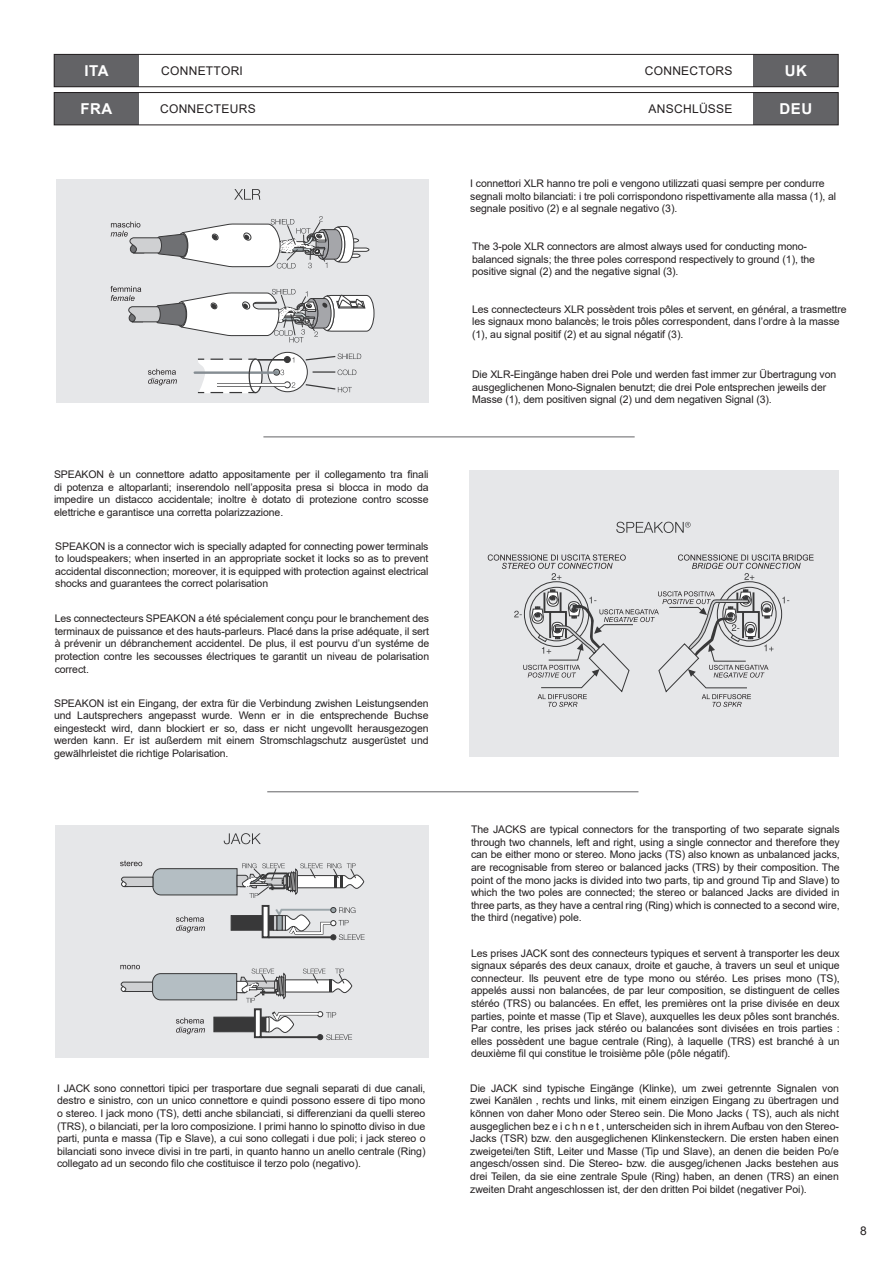
<style>
.page{position:relative;width:893px;height:1263px;background:#fff}
.page>*{position:absolute;margin:0;border:0;box-sizing:border-box;transform-origin:0 0}
.t1{font:700 15px "Arial";letter-spacing:.035em;color:#fff}
.p-h1{font:12px "Arial";letter-spacing:.025em;color:#231f20}
.t2{font:10.5px/12.6px "Arial";letter-spacing:-.01em;color:#231f20;text-align:justify}
</style>
<div class="page">
<div style="left:54px;top:54px;width:85px;height:33px;background:#636366"></div>
<div style="left:54px;top:92px;width:85px;height:33px;background:#636366"></div>
<div style="left:753px;top:54px;width:85px;height:33px;background:#636366"></div>
<div style="left:753px;top:92px;width:85px;height:33px;background:#636366"></div>
<div style="left:54px;top:92px;width:784px;height:33px;border:1px solid #231f20"></div>
<div style="left:54px;top:54px;width:784px;height:33px;border:1px solid #231f20"></div>
<hr style="left:267px;top:791px;width:371px;height:1px;background:#636366">
<hr style="left:263px;top:437px;width:372px;height:1px;background:#636366">
<div style="left:56px;top:180px;width:372px;height:223px;background:#e6e7e9"></div>
<div style="left:268px;top:352px;width:39px;height:40px;background:#fff;border-radius:50%"></div>
<div style="left:268px;top:352px;width:40px;height:40px;border:1px solid #383839;border-radius:50%"></div>
<div style="left:284px;top:356px;width:7px;height:7px;border:1px solid #383839;border-radius:50%"></div>
<hr style="left:258px;top:359px;width:28px;height:2px;background:#383839">
<svg style="left:284px;top:382px;width:11px;height:6px"></svg>
<svg style="left:284px;top:357px;width:10px;height:6px"></svg>
<svg style="left:304px;top:354px;width:57px;height:38px"></svg>
<svg style="left:274px;top:369px;width:10px;height:6px"></svg>
<div style="left:273px;top:369px;width:7px;height:6px;border:1px solid #383839;border-radius:50%"></div>
<hr style="left:195px;top:371px;width:82px;height:3px;background:#858d93">
<hr style="left:217px;top:383px;width:67px;height:4px;background:#787879">
<hr style="left:217px;top:384px;width:70px;height:2px;background:#fff">
<svg style="left:197px;top:358px;width:66px;height:36px"></svg>
<svg style="left:234px;top:189px;width:26px;height:11px"></svg>
<svg style="left:110px;top:216px;width:264px;height:127px"></svg>
<svg style="left:148px;top:369px;width:29px;height:16px"></svg>
<div style="left:469px;top:471px;width:370px;height:286px;background:#e6e7e9"></div>
<div style="left:55px;top:826px;width:374px;height:231px;background:#e6e7e9"></div>
<svg style="left:616px;top:522px;width:75px;height:11px"></svg>
<svg style="left:488px;top:554px;width:326px;height:153px"></svg>
<div style="left:55px;top:825px;width:374px;height:223px;background:#e6e7e9"></div>
<div style="left:262px;top:905px;width:7px;height:33px;border:2px solid #383839"></div>
<svg style="left:231px;top:907px;width:134px;height:33px"></svg>
<svg style="left:224px;top:833px;width:37px;height:11px"></svg>
<svg style="left:120px;top:860px;width:244px;height:38px"></svg>
<svg style="left:176px;top:916px;width:29px;height:16px"></svg>
<svg style="left:120px;top:965px;width:232px;height:75px"></svg>
<h1 class="t1" style="left:84px;top:60px;width:26px">ITA</h1>
<h1 class="t1" style="left:80px;top:98px;width:33px">FRA</h1>
<p class="p-h1" style="left:161px;top:63px;width:83px">CONNETTORI</p>
<p class="p-h1" style="left:645px;top:63px;width:89px">CONNECTORS</p>
<p class="p-h1" style="left:160px;top:101px;width:97px">CONNECTEURS</p>
<p class="p-h1" style="left:648px;top:101px;width:86px">ANSCHLÜSSE</p>
<h1 class="t1" style="left:785px;top:60px;width:24px">UK</h1>
<h1 class="t1" style="left:780px;top:98px;width:34px">DEU</h1>
<p class="t2" style="left:470px;top:177px;width:367px;text-align:left">I connettori XLR hanno tre poli e vengono utilizzati quasi sempre per condurre segnali molto bilanciati: i tre poli corrispondono rispettivamente alla massa (1), al segnale positivo (2) e al segnale negativo (3).</p>
<p class="t2" style="left:472px;top:240px;width:344px;text-align:left">The 3-pole XLR connectors are almost always used for conducting mono&shy;balanced signals; the three poles correspond respectively to ground (1), the positive signal (2) and the negative signal (3).</p>
<p class="t2" style="left:472px;top:303px;width:376px;text-align:left">Les connectecteurs XLR possèdent trois pôles et servent, en général, a trasmettre les signaux mono balancès; le trois pôles correspondent, dans l’ordre à la masse (1), au signal positif (2) et au signal négatif (3).</p>
<p class="t2" style="left:472px;top:368px;width:366px;text-align:left">Die XLR-Eingänge haben drei Pole und werden fast immer zur Übertragung von ausgeglichenen Mono-Signalen benutzt; die drei Pole entsprechen jeweils der<br>Masse (1), dem positiven signal (2) und dem negativen Signal (3).</p>
<p class="t2" style="left:54px;top:468px;width:376px">SPEAKON è un connettore adatto appositamente per il collegamento tra finali di potenza e altoparlanti; inserendolo nell’apposita presa si blocca in modo da impedire un distacco accidentale; inoltre è dotato di protezione contro scosse elettriche e garantisce una corretta polarizzazione.</p>
<p class="t2" style="left:55px;top:540px;width:375px">SPEAKON is a connector wich is specially adapted for connecting power terminals to loudspeakers; when inserted in an appropriate socket it locks so as to prevent accidental disconnection; moreover, it is equipped with protection against electrical shocks and guarantees the correct polarisation</p>
<p class="t2" style="left:55px;top:612px;width:376px">Les connectecteurs SPEAKON a été spécialement conçu pour le branchement des terminaux de puissance et des hauts-parleurs. Placé dans la prise adéquate, il sert à prévenir un débranchement accidentel. De plus, il est pourvu d’un systéme de protection contre les secousses électriques te garantit un niveau de polarisation correct.</p>
<p class="t2" style="left:54px;top:696px;width:376px">SPEAKON ist ein Eingang, der extra für die Verbindung zwishen Leistungsenden und Lautsprechers angepasst wurde. Wenn er in die entsprechende Buchse eingesteckt wird, dann blockiert er so, dass er nicht ungevollt herausgezogen werden kann. Er ist außerdem mit einem Stromschlagschutz ausgerüstet und gewälhrleistet die richtige Polarisation.</p>
<p class="t2" style="left:57px;top:1082px;width:370px">I JACK sono connettori tipici per trasportare due segnali separati di due canali, destro e sinistro, con un unico connettore e quindi possono essere di tipo mono o stereo. I jack mono (TS), detti anche sbilanciati, si differenziani da quelli stereo (TRS), o bilanciati, per la loro composizione. I primi hanno lo spinotto diviso in due parti, punta e massa (Tip e Slave), a cui sono collegati i due poli; i jack stereo o bilanciati sono invece divisi in tre parti, in quanto hanno un anello centrale (Ring) collegato ad un secondo filo che costituisce il terzo polo (negativo).</p>
<p class="t2" style="left:471px;top:823px;width:370px">The JACKS are typical connectors for the transporting of two separate signals through two channels, left and right, using a single connector and therefore they can be either mono or stereo. Mono jacks (TS) also known as unbalanced jacks, are recognisable from stereo or balanced jacks (TRS) by their composition. The point of the mono jacks is divided into two parts, tip and ground Tip and Slave) to which the two poles are connected; the stereo or balanced Jacks are divided in three parts, as they have a central ring (Ring) which is connected to a second wire, the third (negative) pole.</p>
<p class="t2" style="left:471px;top:946px;width:370px">Les prises JACK sont des connecteurs typiques et servent à transporter les deux signaux séparés des deux canaux, droite et gauche, à travers un seul et unique connecteur. lls peuvent etre de type mono ou stéréo. Les prises mono (TS), appelés aussi non balancées, de par leur composition, se distinguent de celles stéréo (TRS) ou balancées. En effet, les premières ont la prise divisée en deux parties, pointe et masse (Tip et Slave), auxquelles les deux pôIes sont branchés.<br>Par contre, les prises jack stéréo ou balancées sont divisées en trois parties : elles possèdent une bague centrale (Ring), à laquelle (TRS) est branché à un deuxième fil qui constitue le troisième pôIe (pôIe négatif).</p>
<p class="t2" style="left:470px;top:1082px;width:370px">Die JACK sind typische Eingänge (Klinke), um zwei getrennte Signalen von zwei Kanälen , rechts und links, mit einem einzigen Eingang zu übertragen und können von daher Mono oder Stereo sein. Die Mono Jacks ( TS), auch als nicht ausgeglichen bez e i c h n e t , unterscheiden sich in ihrem Aufbau von den Stereo-Jacks (TSR) bzw. den ausgeglichenen Klinkensteckern. Die ersten haben einen zweigetei/ten Stift, Leiter und Masse (Tip und Slave), an denen die beiden Po/e angesch/ossen sind. Die Stereo- bzw. die ausgeg/ichenen Jacks bestehen aus drei Teilen, da sie eine zentrale Spule (Ring) haben, an denen (TRS) an einen zweiten Draht angeschlossen ist, der den dritten Poi bildet (negativer Poi).</p>
<p class="p-h1" style="left:860px;top:1222px;width:8px">8</p>
</div>
